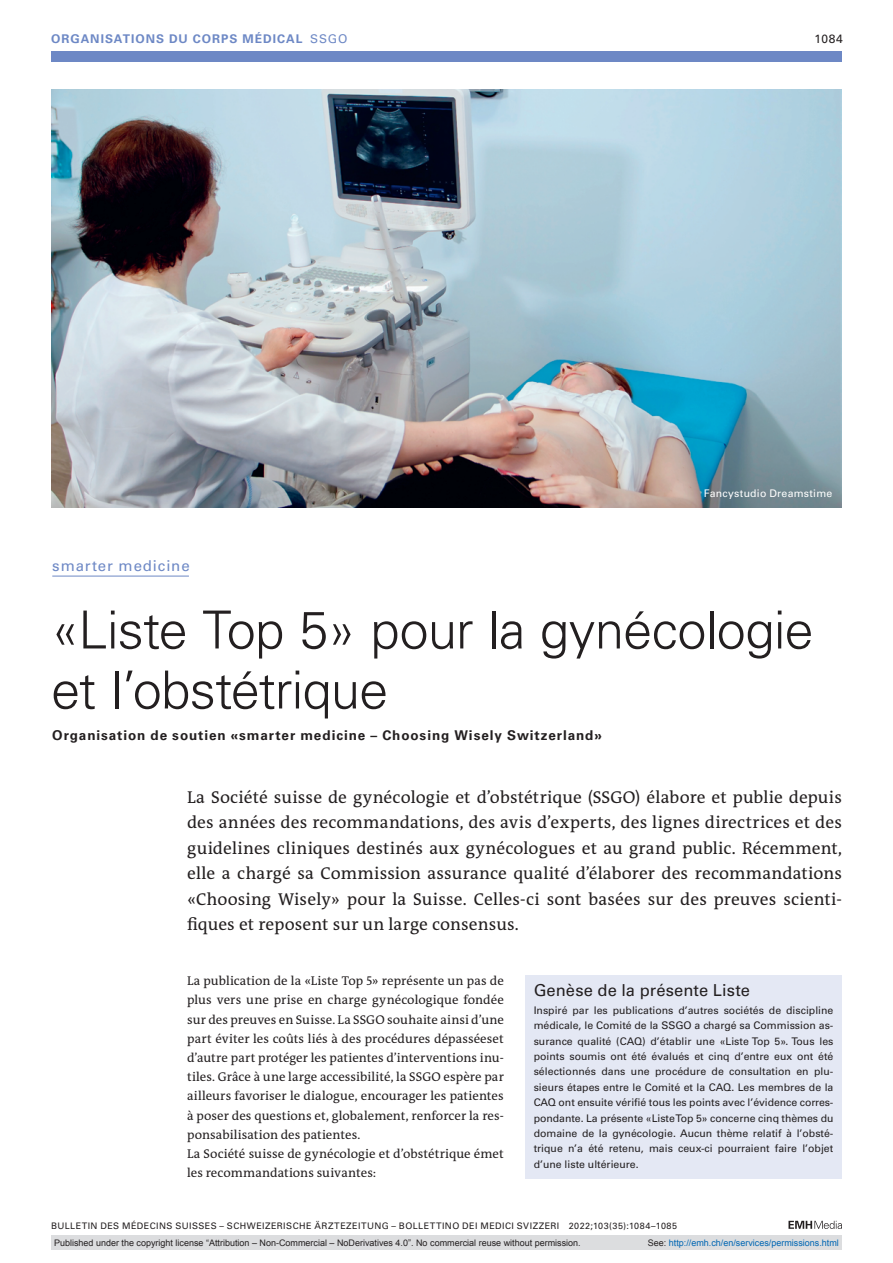
<style>
.page{position:relative;width:893px;height:1263px;background:#fff}
.page>*{position:absolute;margin:0;border:0;box-sizing:border-box;transform-origin:0 0}
.article-title{font:300 52.5px/60px "Univers LT Std";letter-spacing:-.015em;color:#231f20}
.section-pl{font:17.25px/25.5px "The Antiqua B W5 Plain";letter-spacing:.01em;color:#231f20;text-align:justify}
.boxed-title{font:16.5px "Univers LT Std";letter-spacing:.005em;color:#231f20}
.pre-heading{font:15px "Univers LT Std";letter-spacing:.055em;color:#6d88c5}
.author-notes{font:700 13.5px "Univers LT Std";letter-spacing:.065em;color:#231f20}
.section-pn{font:12.75px/19.2px "The Antiqua B W5 Plain";letter-spacing:.005em;color:#231f20;text-align:justify}
.ressort{font:700 12px "Univers LT Std";letter-spacing:.085em;color:#6d88c5}
.ressort-2{font:12px "Univers LT Std";color:#231f20}
.boxed-text{font:10.5px/15.3px "Univers LT Std";color:#231f20;text-align:justify}
.fig-caption{font:10.5px "Univers LT Std";letter-spacing:.025em;color:#fff}
.t1{font:9px "Arial";color:#231f20}
.fusszeile{font:9px "Univers LT Std";letter-spacing:.05em;color:#231f20}
.t2{font:9px "Arial";color:#0066b3}
.s1{font-weight:400}
.s2{color:#231f20}
</style>
<div class="page">
<svg style="left:788px;top:1221px;width:54px;height:8px"></svg>
<hr style="left:52px;top:576px;width:137px;height:1px;background:#6d88c5">
<img style="left:51px;top:89px;width:791px;height:418px">
<div style="left:525px;top:975px;width:317px;height:33px;background:#e4e8f4"></div>
<div style="left:525px;top:998px;width:317px;height:181px;background:#e4e8f4"></div>
<div style="left:51px;top:51px;width:791px;height:11px;background:#6d88c5"></div>
<div style="left:51px;top:1235px;width:791px;height:15px;background:#dcdddf"></div>
<p class="ressort" style="left:51px;top:31px;width:298px">ORGANISATIONS DU CORPS MÉDICAL <span class="s1">SSGO</span></p>
<p class="ressort-2" style="left:815px;top:31px;width:30px">1084</p>
<p class="fig-caption" style="left:704px;top:487px;width:130px">Fancystudio Dreamstime</p>
<p class="pre-heading" style="left:52px;top:557px;width:139px">smarter medicine</p>
<p class="article-title" style="left:51px;top:600px;width:764px">«Liste Top 5» pour la gynécologie et l’obstétrique</p>
<p class="author-notes" style="left:52px;top:728px;width:551px">Organisation de soutien «smarter medicine – Choosing Wisely Switzerland»</p>
<p class="section-pl" style="left:187px;top:784px;width:656px">La Société suisse de gynécologie et d’obstétrique (SSGO) élabore et publie depuis des années des recommandations, des avis d’experts, des lignes directrices et des guidelines cliniques destinés aux gynécologues et au grand public. Récemment, elle a chargé sa Commission assurance qualité d’élaborer des recommandations «Choosing Wisely» pour la Suisse. Celles-ci sont basées sur des preuves scienti&shy;fiques et reposent sur un large consensus.</p>
<p class="section-pn" style="left:187px;top:971px;width:318px">La publication de la «Liste Top 5» représente un pas de plus vers une prise en charge gynécologique fondée sur des preuves en Suisse. La SSGO souhaite ainsi d’une part éviter les coûts liés à des procédures dépasséeset d’autre part protéger les patientes d’interventions inu&shy;tiles. Grâce à une large accessibilité, la SSGO espère par ailleurs favoriser le dialogue, encourager les patientes à poser des questions et, globalement, renforcer la res&shy;ponsabilisation des patientes.</p>
<p class="section-pn" style="left:187px;top:1144px;width:318px">La Société suisse de gynécologie et d’obstétrique émet les recommandations suivantes:</p>
<p class="boxed-title" style="left:534px;top:980px;width:218px">Genèse de la présente Liste</p>
<p class="boxed-text" style="left:534px;top:1002px;width:301px">Inspiré par les publications d’autres sociétés de discipline médicale, le Comité de la SSGO a chargé sa Commission as&shy;surance qualité (CAQ) d’établir une «Liste Top 5». Tous les points soumis ont été évalués et cinq d’entre eux ont été sélectionnés dans une procédure de consultation en plu&shy;sieurs étapes entre le Comité et la CAQ. Les membres de la CAQ ont ensuite vérifié tous les points avec l’évidence corres&shy;pondante. La présente «Liste Top 5» concerne cinq thèmes du domaine de la gynécologie. Aucun thème relatif à l’obsté&shy;trique n’a été retenu, mais ceux-ci pourraient faire l’objet d’une liste ultérieure.</p>
<p class="fusszeile" style="left:51px;top:1220px;width:628px">BULLETIN DES MÉDECINS SUISSES – SCHWEIZERISCHE ÄRZTEZEITUNG – BOLLETTINO DEI MEDICI SVIZZERI 2022;103(35):1084–1085</p>
<p class="t1" style="left:54px;top:1237px;width:528px">Published under the copyright license “Attribution – Non-Commercial – NoDerivatives 4.0”. No commercial reuse without permission.</p>
<p class="t2" style="left:648px;top:1237px;width:193px"><span class="s2">See:</span> http://emh.ch/en/services/permissions.html</p>
</div>
